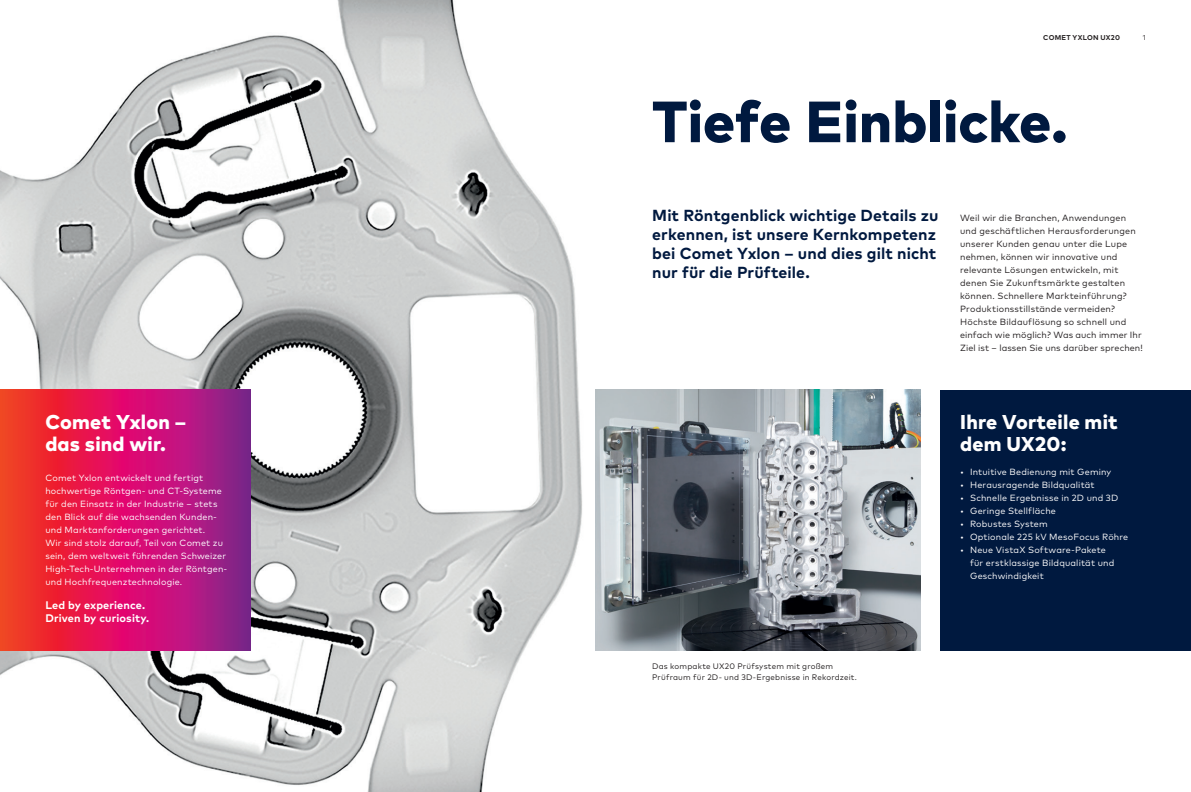
<style>
.page{position:relative;width:1191px;height:792px;background:#fff}
.page>*{position:absolute;margin:0;border:0;box-sizing:border-box;transform-origin:0 0}
.Billedtekst{font:800 58px "Mark Pro";color:#00193f}
.Billedtekst-2{font:800 20px/22px "Mark Pro";letter-spacing:.01em;color:#fff}
.Billedtekst-3{font:700 16px/19px "Mark Pro";letter-spacing:.005em;color:#00193f}
.Billedtekst-4{font:700 11px "Mark Pro";letter-spacing:.01em;color:#fff}
.Billedtekst-5{font:9px/13px "Mark Pro";letter-spacing:.02em;color:#fff}
.Billedtekst-6{font:9px/13px "Mark Pro";letter-spacing:.015em;color:#231f20}
.Billedtekst-7{font:8px/11px "Mark Pro";letter-spacing:.02em;color:#231f20}
.t1{font:700 7px "Mark Pro";letter-spacing:.035em;color:#231f20}
.t2{font:7px "Mark Pro";color:#231f20}
</style>
<div class="page">
<img style="left:0;top:0;width:582px;height:792px">
<img style="left:595px;top:390px;width:325px;height:260px">
<svg style="left:0;top:390px;width:251px;height:260px;background:#cf1b5f"></svg>
<div style="left:940px;top:390px;width:251px;height:260px;background:#00193f"></div>
<p class="Billedtekst-2" style="left:45px;top:409px;width:142px">Comet Yxlon –</p>
<p class="Billedtekst-2" style="left:45px;top:431px;width:122px">das sind wir.</p>
<p class="Billedtekst-5" style="left:45px;top:471px;width:178px">Comet Yxlon entwickelt und fertigt hochwertige Röntgen- und CT-Systeme für den Einsatz in der Industrie – stets den Blick auf die wachsenden Kunden&shy;und Marktanforderungen gerichtet.</p>
<p class="Billedtekst-5" style="left:45px;top:536px;width:183px">Wir sind stolz darauf, Teil von Comet zu sein, dem weltweit führenden Schweizer High-Tech-Unternehmen in der Röntgen&shy;und Hochfrequenztechnologie.</p>
<p class="Billedtekst-4" style="left:45px;top:597px;width:101px">Led by experience.</p>
<p class="Billedtekst-4" style="left:45px;top:610px;width:105px">Driven by curiosity.</p>
<p class="t1" style="left:1043px;top:32px;width:78px">COMET YXLON UX20</p>
<p class="t2" style="left:1142px;top:32px;width:4px">1</p>
<p class="Billedtekst" style="left:652px;top:77px;width:417px">Tiefe Einblicke.</p>
<p class="Billedtekst-3" style="left:652px;top:204px;width:288px">Mit Röntgenblick wichtige Details zu erkennen, ist unsere Kernkompetenz bei Comet Yxlon – und dies gilt nicht nur für die Prüfteile.</p>
<p class="Billedtekst-6" style="left:960px;top:211px;width:167px">Weil wir die Branchen, Anwendungen</p>
<p class="Billedtekst-6" style="left:960px;top:224px;width:177px">und geschäftlichen Herausforderungen unserer Kunden genau unter die Lupe nehmen, können wir innovative und relevante Lösungen entwickeln, mit denen Sie Zukunftsmärkte gestalten können. Schnellere Markteinführung?<br>Produktionsstillstände vermeiden?</p>
<p class="Billedtekst-6" style="left:960px;top:315px;width:184px">Höchste Bildauflösung so schnell und einfach wie möglich? Was auch immer Ihr<br>Ziel ist – lassen Sie uns darüber sprechen!</p>
<p class="Billedtekst-2" style="left:960px;top:409px;width:159px">Ihre Vorteile mit dem UX20:</p>
<h1 class="Billedtekst-5" style="left:960px;top:465px;width:153px">• Intuitive Bedienung mit Geminy</h1>
<h1 class="Billedtekst-5" style="left:960px;top:478px;width:136px">• Herausragende Bildqualität</h1>
<h1 class="Billedtekst-5" style="left:960px;top:491px;width:160px">• Schnelle Ergebnisse in 2D und 3D</h1>
<h1 class="Billedtekst-5" style="left:960px;top:504px;width:97px">• Geringe Stellfläche</h1>
<h1 class="Billedtekst-5" style="left:960px;top:517px;width:89px">• Robustes System</h1>
<h1 class="Billedtekst-5" style="left:960px;top:530px;width:170px">• Optionale 225 kV MesoFocus Röhre</h1>
<h1 class="Billedtekst-5" style="left:970px;top:543px;width:146px;text-indent:-10px">• Neue VistaX Software-Pakete für erstklassige Bildqualität und<br>Geschwindigkeit</h1>
<p class="Billedtekst-7" style="left:652px;top:660px;width:206px">Das kompakte UX20 Prüfsystem mit großem<br>Prüfraum für 2D- und 3D-Ergebnisse in Rekordzeit.</p>
</div>
